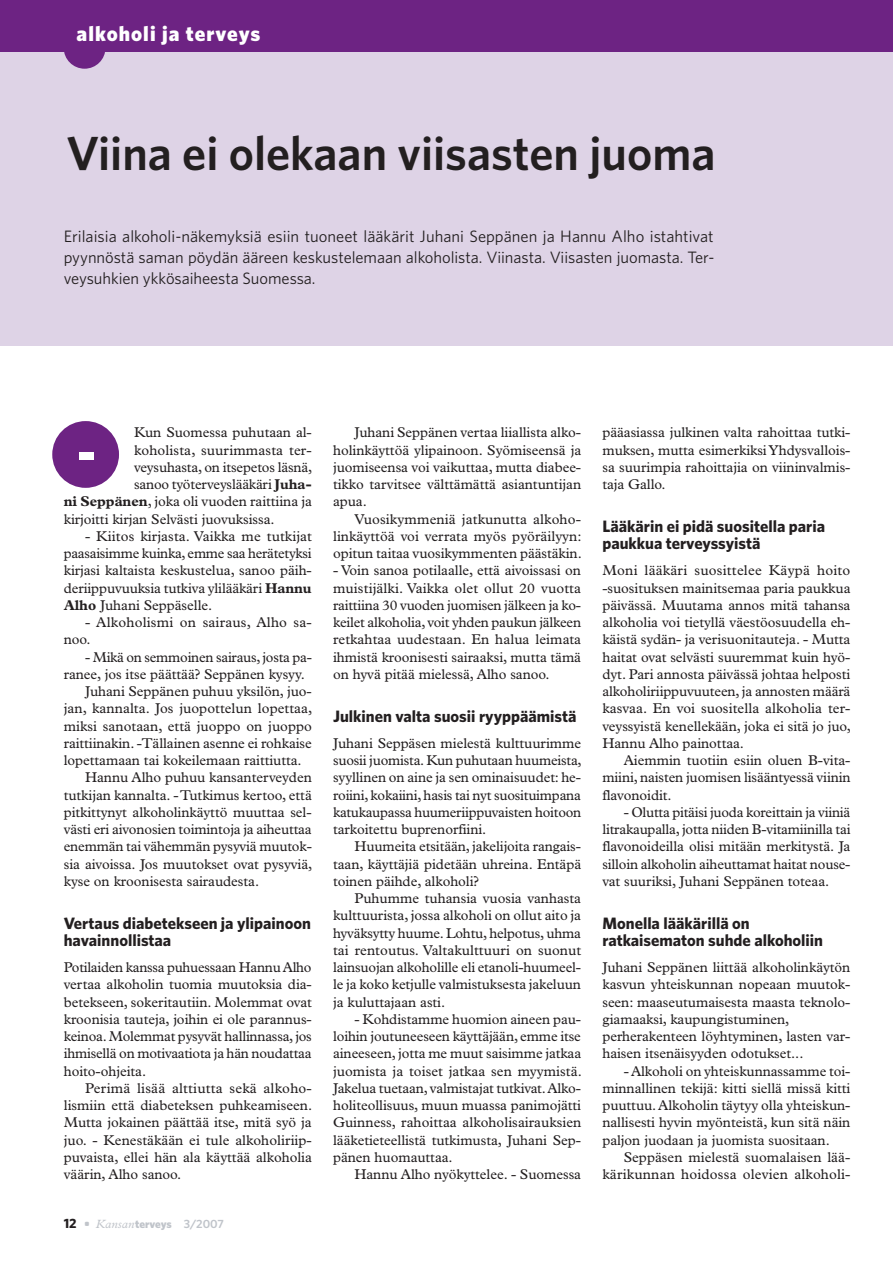
<style>
.page{position:relative;width:893px;height:1263px;background:#fff}
.page>*{position:absolute;margin:0;border:0;box-sizing:border-box;transform-origin:0 0}
.t1{font:700 54px "Whitney";color:#fff}
.t2{font:600 48px "Whitney";color:#231f20}
.t3{font:900 21px "Whitney";letter-spacing:.05em;color:#fff}
.t4{font:16.5px/21px "Whitney";letter-spacing:-.005em;color:#231f20;text-align:justify}
.t5{font:700 16.5px/17.2px "Whitney";color:#231f20}
.t6{font:14.25px/17.2px "Plantin";letter-spacing:-.005em;color:#231f20;text-align:justify}
.t7{font:14.25px/17.2px "Plantin";letter-spacing:.015em;color:#231f20}
.t8{font:900 11.25px "Whitney";letter-spacing:-.01em;color:#c0c4ca}
.s1{font-weight:700}
.s2{font-weight:700;font-size:13.5px;color:#231f20}
.s3{font-weight:700;font-size:12px}
.s4{font-family:"Plantin";font-weight:400;font-style:italic;font-size:12px}
.s5{font-weight:600;font-size:12px}
</style>
<div class="page">
<div style="left:0;top:52px;width:893px;height:294px;background:#ded3e6"></div>
<div style="left:64px;top:27px;width:41px;height:42px;background:#6d2383;border-radius:50%"></div>
<div style="left:0;top:0;width:893px;height:52px;background:#6d2383"></div>
<div style="left:52px;top:421px;width:67px;height:67px;background:#6d2383;border-radius:50%"></div>
<h3 class="t3" style="left:77px;top:21px;width:185px">alkoholi ja terveys</h3>
<h2 class="t2" style="left:67px;top:124px;width:650px">Viina ei olekaan viisasten juoma</h2>
<p class="t4" style="left:64px;top:225px;width:652px">Erilaisia alkoholi-näkemyksiä esiin tuoneet lääkärit Juhani Seppänen ja Hannu Alho istahtivat pyynnöstä saman pöydän ääreen keskustelemaan alkoholista. Viinasta. Viisasten juomasta. Ter&shy;veysuhkien ykkösaiheesta Suomessa.</p>
<p class="t6" style="left:134px;top:424px;width:179px">Kun Suomessa puhutaan al-</p>
<p class="t6" style="left:134px;top:441px;width:179px">koholista, suurimmasta ter-</p>
<p class="t6" style="left:134px;top:458px;width:180px">veysuhasta, on itsepetos läsnä,</p>
<p class="t6" style="left:134px;top:476px;width:179px">sanoo työterveyslääkäri <span class="s1">Juha-</span></p>
<p class="t6" style="left:64px;top:493px;width:250px"><span class="s1">ni Seppänen</span>, joka oli vuoden raittiina ja</p>
<p class="t6" style="left:64px;top:510px;width:212px">kirjoitti kirjan Selvästi juovuksissa.</p>
<p class="t6" style="left:64px;top:527px;width:250px;text-indent:21px">- Kiitos kirjasta. Vaikka me tutkijat paasaisimme kuinka, emme saa herätetyksi kirjasi kaltaista keskustelua, sanoo päih&shy;deriippuvuuksia tutkiva ylilääkäri <span class="s1">Hannu Alho</span> Juhani Seppäselle.</p>
<p class="t7" style="left:64px;top:614px;width:250px;text-indent:21px">- Alkoholismi on sairaus, Alho sa&shy;noo.</p>
<p class="t6" style="left:85px;top:648px;width:228px">- Mikä on semmoinen sairaus, josta pa-</p>
<p class="t6" style="left:64px;top:665px;width:243px">ranee, jos itse päättää? Seppänen kysyy.</p>
<p class="t6" style="left:85px;top:683px;width:228px">Juhani Seppänen puhuu yksilön, juo-</p>
<p class="t6" style="left:64px;top:700px;width:250px">jan, kannalta. Jos juopottelun lopettaa,</p>
<p class="t6" style="left:64px;top:717px;width:250px">miksi sanotaan, että juoppo on juoppo</p>
<p class="t6" style="left:64px;top:734px;width:249px">raittiinakin. -Tällainen asenne ei rohkaise</p>
<p class="t6" style="left:64px;top:752px;width:239px">lopettamaan tai kokeilemaan raittiutta.</p>
<p class="t6" style="left:85px;top:769px;width:228px">Hannu Alho puhuu kansanterveyden</p>
<p class="t6" style="left:64px;top:786px;width:250px">tutkijan kannalta. - Tutkimus kertoo, että</p>
<p class="t6" style="left:64px;top:803px;width:250px">pitkittynyt alkoholinkäyttö muuttaa sel-</p>
<p class="t6" style="left:64px;top:821px;width:249px">västi eri aivonosien toimintoja ja aiheuttaa</p>
<p class="t6" style="left:64px;top:838px;width:250px">enemmän tai vähemmän pysyviä muutok-</p>
<p class="t6" style="left:64px;top:855px;width:250px">sia aivoissa. Jos muutokset ovat pysyviä,</p>
<p class="t6" style="left:64px;top:872px;width:197px">kyse on kroonisesta sairaudesta.</p>
<p class="t5" style="left:64px;top:914px;width:249px">Vertaus diabetekseen ja ylipainoon havainnollistaa</p>
<p class="t6" style="left:64px;top:959px;width:250px">Potilaiden kanssa puhuessaan Hannu Alho vertaa alkoholin tuomia muutoksia dia&shy;betekseen, sokeritautiin. Molemmat ovat kroonisia tauteja, joihin ei ole parannus&shy;keinoa. Molemmat pysyvät hallinnassa, jos ihmisellä on motivaatiota ja hän noudattaa hoito-ohjeita.</p>
<p class="t6" style="left:64px;top:1079px;width:250px;text-indent:21px">Perimä lisää alttiutta sekä alkoho&shy;lismiin että diabeteksen puhkeamiseen.<br>Mutta jokainen päättää itse, mitä syö ja juo. - Kenestäkään ei tule alkoholiriip&shy;puvaista, ellei hän ala käyttää alkoholia väärin, Alho sanoo.</p>
<h1 class="t1" style="left:77px;top:420px;width:21px">-</h1>
<p class="t8" style="left:64px;top:1217px;width:162px"><span class="s2">12</span> <span class="s3">•</span> <span class="s4">Kansan</span>terveys <span class="s5">3/2007</span></p>
<p class="t6" style="left:333px;top:424px;width:250px;text-indent:21px">Juhani Seppänen vertaa liiallista alko&shy;holinkäyttöä ylipainoon. Syömiseensä ja juomiseensa voi vaikuttaa, mutta diabee&shy;tikko tarvitsee välttämättä asiantuntijan apua.</p>
<p class="t6" style="left:333px;top:510px;width:250px;text-indent:21px">Vuosikymmeniä jatkunutta alkoho&shy;linkäyttöä voi verrata myös pyöräilyyn: opitun taitaa vuosikymmenten päästäkin.</p>
<p class="t6" style="left:333px;top:562px;width:250px">- Voin sanoa potilaalle, että aivoissasi on muistijälki. Vaikka olet ollut 20 vuotta raittiina 30 vuoden juomisen jälkeen ja ko&shy;keilet alkoholia, voit yhden paukun jälkeen retkahtaa uudestaan. En halua leimata ihmistä kroonisesti sairaaksi, mutta tämä on hyvä pitää mielessä, Alho sanoo.</p>
<p class="t5" style="left:333px;top:707px;width:245px">Julkinen valta suosii ryyppäämistä</p>
<p class="t6" style="left:333px;top:734px;width:250px">Juhani Seppäsen mielestä kulttuurimme suosii juomista. Kun puhutaan huumeista, syyllinen on aine ja sen ominaisuudet: he&shy;roiini, kokaiini, hasis tai nyt suosituimpana katukaupassa huumeriippuvaisten hoitoon tarkoitettu buprenorfiini.</p>
<p class="t6" style="left:333px;top:838px;width:250px;text-indent:21px">Huumeita etsitään, jakelijoita rangais&shy;taan, käyttäjiä pidetään uhreina. Entäpä toinen päihde, alkoholi?</p>
<p class="t6" style="left:333px;top:890px;width:250px;text-indent:21px">Puhumme tuhansia vuosia vanhasta kulttuurista, jossa alkoholi on ollut aito ja hyväksytty huume. Lohtu, helpotus, uhma tai rentoutus. Valtakulttuuri on suonut lainsuojan alkoholille eli etanoli-huumeel&shy;le ja koko ketjulle valmistuksesta jakeluun ja kuluttajaan asti.</p>
<p class="t6" style="left:333px;top:1010px;width:250px;text-indent:21px">- Kohdistamme huomion aineen pau&shy;loihin joutuneeseen käyttäjään, emme itse aineeseen, jotta me muut saisimme jatkaa juomista ja toiset jatkaa sen myymistä.<br>Jakelua tuetaan, valmistajat tutkivat. Alko&shy;holiteollisuus, muun muassa panimojätti Guinness, rahoittaa alkoholisairauksien lääketieteellistä tutkimusta, Juhani Sep&shy;pänen huomauttaa.</p>
<p class="t6" style="left:354px;top:1166px;width:228px">Hannu Alho nyökyttelee. - Suomessa</p>
<p class="t6" style="left:602px;top:424px;width:250px">pääasiassa julkinen valta rahoittaa tutki&shy;muksen, mutta esimerkiksi Yhdysvallois&shy;sa suurimpia rahoittajia on viininvalmis&shy;taja Gallo.</p>
<p class="t5" style="left:602px;top:517px;width:224px">Lääkärin ei pidä suositella paria paukkua terveyssyistä</p>
<p class="t6" style="left:602px;top:562px;width:250px">Moni lääkäri suosittelee Käypä hoito -suosituksen mainitsemaa paria paukkua päivässä. Muutama annos mitä tahansa alkoholia voi tietyllä väestöosuudella eh&shy;käistä sydän- ja verisuonitauteja. - Mutta haitat ovat selvästi suuremmat kuin hyö&shy;dyt. Pari annosta päivässä johtaa helposti alkoholiriippuvuuteen, ja annosten määrä kasvaa. En voi suositella alkoholia ter&shy;veyssyistä kenellekään, joka ei sitä jo juo, Hannu Alho painottaa.</p>
<p class="t6" style="left:602px;top:752px;width:250px;text-indent:21px">Aiemmin tuotiin esiin oluen B-vita&shy;miini, naisten juomisen lisääntyessä viinin flavonoidit.</p>
<p class="t6" style="left:602px;top:803px;width:250px;text-indent:21px">- Olutta pitäisi juoda koreittain ja viiniä litrakaupalla, jotta niiden B-vitamiinilla tai flavonoideilla olisi mitään merkitystä. Ja silloin alkoholin aiheuttamat haitat nouse&shy;vat suuriksi, Juhani Seppänen toteaa.</p>
<p class="t5" style="left:602px;top:914px;width:222px">Monella lääkärillä on ratkaisematon suhde alkoholiin</p>
<p class="t6" style="left:602px;top:959px;width:250px;text-align:left">Juhani Seppänen liittää alkoholinkäytön kasvun yhteiskunnan nopeaan muutok&shy;seen: maaseutumaisesta maasta teknolo&shy;giamaaksi, kaupungistuminen, perherakenteen löyhtyminen, lasten var&shy;haisen itsenäisyyden odotukset...</p>
<p class="t6" style="left:602px;top:1062px;width:250px;text-indent:21px">- Alkoholi on yhteiskunnassamme toi&shy;minnallinen tekijä: kitti siellä missä kitti puuttuu. Alkoholin täytyy olla yhteiskun&shy;nallisesti hyvin myönteistä, kun sitä näin paljon juodaan ja juomista suositaan.</p>
<p class="t6" style="left:602px;top:1148px;width:250px;text-align:right">Seppäsen mielestä suomalaisen lää&shy;kärikunnan hoidossa olevien alkoholi-</p>
</div>
